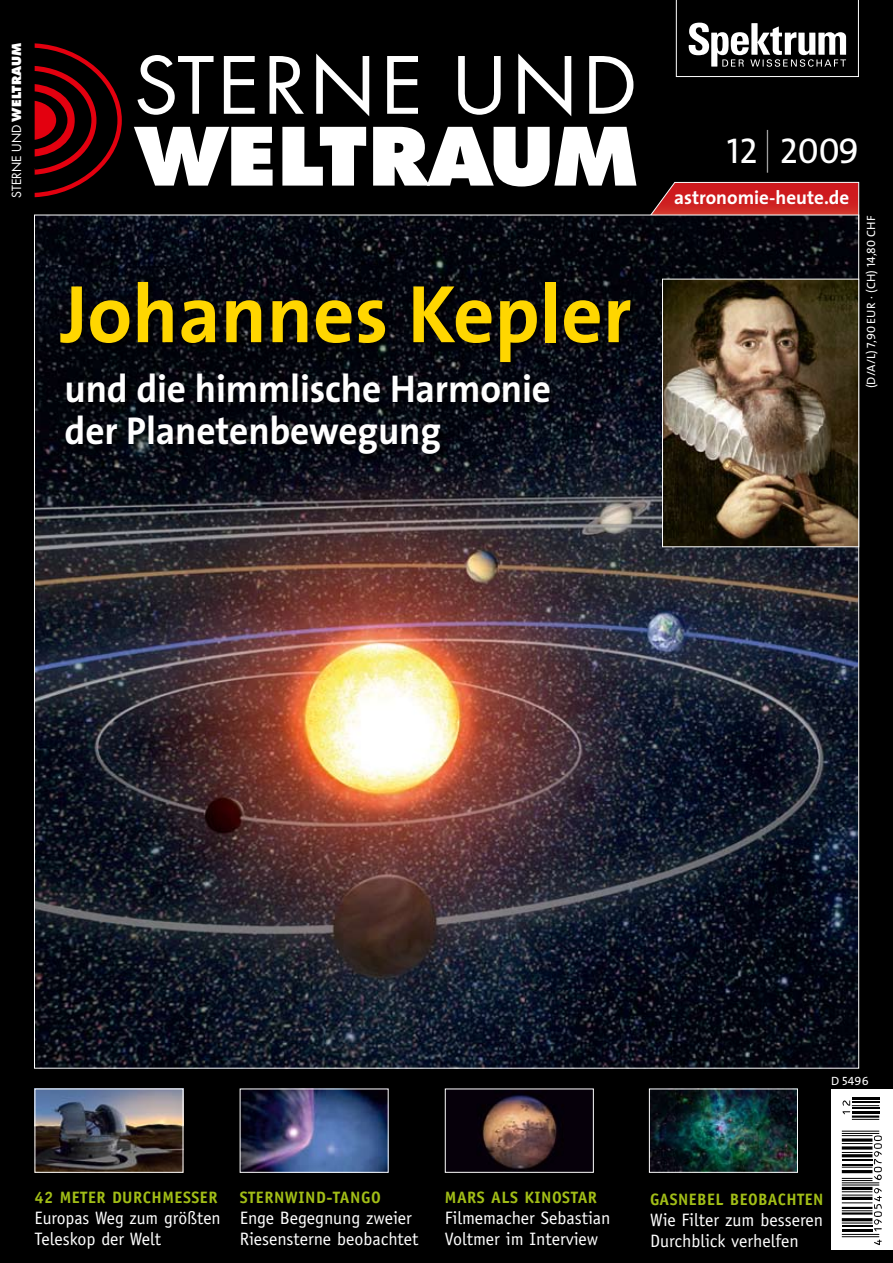
<style>
.page{position:relative;width:893px;height:1263px;background:#000}
.page>*{position:absolute;margin:0;border:0;box-sizing:border-box;transform-origin:0 0}
.t1{font:700 82.5px "The Sans";color:#ffd600}
.t2{font:700 39px/42px "The Sans";letter-spacing:-.005em;color:#fff;scale:.96 1}
.t3{font:36px "The Sans Caps";color:#fff}
.t4{font:700 19.05px "The Sans";color:#fff}
.t5{font:18px/21px "Officina Sans";color:#fff}
.t6{font:700 16.5px "Officina Sans";letter-spacing:.03em;color:#a2be17}
.t7{font:12.3px "Futura";color:#fff}
.t8{font:12px "The Sans";letter-spacing:.01em;color:#fff}
.t9{font:12px "The Sans Caps";color:#fff}
.s1{font-weight:800}
.s2{font-size:42.75px}
.s3{font-family:"The Sans Caps"}
.s4{font-family:"The Sans"}
</style>
<div class="page">
<svg style="left:645px;top:182px;width:214px;height:33px;background:#c02929"></svg>
<img style="left:36px;top:217px;width:821px;height:849px">
<svg style="left:137px;top:55px;width:77px;height:60px"></svg>
<svg style="left:224px;top:56px;width:31px;height:58px"></svg>
<svg style="left:270px;top:56px;width:34px;height:58px"></svg>
<svg style="left:316px;top:54px;width:53px;height:62px"></svg>
<svg style="left:387px;top:56px;width:31px;height:58px"></svg>
<svg style="left:458px;top:56px;width:43px;height:59px"></svg>
<svg style="left:518px;top:54px;width:53px;height:62px"></svg>
<svg style="left:589px;top:56px;width:44px;height:58px"></svg>
<svg style="left:134px;top:127px;width:139px;height:59px"></svg>
<svg style="left:282px;top:127px;width:84px;height:59px"></svg>
<svg style="left:373px;top:127px;width:263px;height:60px"></svg>
<img style="left:242px;top:1090px;width:145px;height:81px">
<div style="left:240px;top:1088px;width:149px;height:85px;border:1px solid #fff"></div>
<img style="left:37px;top:1090px;width:144px;height:81px">
<div style="left:35px;top:1088px;width:148px;height:85px;border:1px solid #fff"></div>
<svg style="left:35px;top:43px;width:87px;height:154px"></svg>
<img style="left:476px;top:1090px;width:88px;height:81px">
<div style="left:445px;top:1088px;width:149px;height:85px;border:1px solid #fff"></div>
<img style="left:651px;top:1090px;width:145px;height:81px">
<div style="left:649px;top:1088px;width:149px;height:85px;border:1px solid #fff"></div>
<div style="left:832px;top:1089px;width:61px;height:161px;background:#fff"></div>
<svg style="left:841px;top:1097px;width:39px;height:149px"></svg>
<hr style="left:842px;top:1236px;width:37px;height:1px;background:#000">
<hr style="left:842px;top:1234px;width:37px;height:1px;background:#000">
<hr style="left:842px;top:1229px;width:30px;height:2px;background:#000">
<hr style="left:842px;top:1226px;width:30px;height:1px;background:#000">
<hr style="left:842px;top:1222px;width:30px;height:1px;background:#000">
<hr style="left:842px;top:1218px;width:30px;height:3px;background:#000">
<hr style="left:842px;top:1212px;width:30px;height:2px;background:#000">
<hr style="left:842px;top:1210px;width:30px;height:1px;background:#000">
<hr style="left:842px;top:1207px;width:30px;height:2px;background:#000">
<hr style="left:842px;top:1202px;width:30px;height:1px;background:#000">
<hr style="left:842px;top:1197px;width:30px;height:3px;background:#000">
<hr style="left:842px;top:1194px;width:30px;height:1px;background:#000">
<hr style="left:842px;top:1191px;width:30px;height:1px;background:#000">
<hr style="left:842px;top:1187px;width:30px;height:3px;background:#000">
<hr style="left:842px;top:1184px;width:37px;height:1px;background:#000">
<hr style="left:842px;top:1182px;width:37px;height:1px;background:#000">
<hr style="left:842px;top:1180px;width:30px;height:1px;background:#000">
<hr style="left:842px;top:1178px;width:30px;height:1px;background:#000">
<hr style="left:842px;top:1170px;width:30px;height:3px;background:#000">
<hr style="left:842px;top:1167px;width:30px;height:1px;background:#000">
<hr style="left:842px;top:1164px;width:30px;height:1px;background:#000">
<hr style="left:842px;top:1160px;width:30px;height:1px;background:#000">
<hr style="left:842px;top:1154px;width:30px;height:3px;background:#000">
<hr style="left:842px;top:1152px;width:30px;height:1px;background:#000">
<hr style="left:842px;top:1146px;width:30px;height:3px;background:#000">
<hr style="left:842px;top:1143px;width:30px;height:1px;background:#000">
<svg style="left:842px;top:1138px;width:30px;height:4px"></svg>
<hr style="left:842px;top:1135px;width:30px;height:1px;background:#000">
<hr style="left:842px;top:1133px;width:37px;height:1px;background:#000">
<hr style="left:842px;top:1131px;width:37px;height:1px;background:#000">
<hr style="left:852px;top:1097px;width:27px;height:2px;background:#000">
<svg style="left:874px;top:1239px;width:8px;height:6px"></svg>
<svg style="left:874px;top:1188px;width:8px;height:43px"></svg>
<svg style="left:874px;top:1135px;width:8px;height:45px"></svg>
<svg style="left:842px;top:1100px;width:37px;height:20px"></svg>
<svg style="left:676px;top:0;width:183px;height:77px"></svg>
<div style="left:66px;top:373px;width:492px;height:90px;background:#000;opacity:.75"></div>
<div style="left:60px;top:281px;width:579px;height:89px;background:#000;opacity:.75"></div>
<img style="left:664px;top:281px;width:193px;height:264px">
<div style="left:662px;top:279px;width:197px;height:268px;border:1px solid #fff"></div>
<p class="t7" style="left:8px;top:198px;width:157px;rotate:-90deg">Sterne und <span class="s1">Weltraum</span></p>
<h1 class="t1" style="left:60px;top:261px;width:573px">Johannes Kepler</h1>
<h2 class="t2" style="left:65px;top:368px;width:508px">und die himmlische Harmonie der Planetenbewegung</h2>
<h3 class="t3" style="left:727px;top:128px;width:134px">12 <span class="s2">|</span> 2009</h3>
<p class="t4" style="left:674px;top:186px;width:177px">astronomie-heute.de</p>
<p class="t8" style="left:863px;top:388px;width:174px;rotate:-90deg">(D/A/L) <span class="s3">7,90</span> EUR · (CH) <span class="s3">14,80</span> CHF</p>
<p class="t9" style="left:831px;top:1073px;width:39px"><span class="s4">D</span> 5496</p>
<p class="t6" style="left:35px;top:1187px;width:185px">42 METER DURCHMESSER</p>
<p class="t5" style="left:35px;top:1208px;width:188px">Europas Weg zum größten<br>Teleskop der Welt</p>
<p class="t6" style="left:240px;top:1187px;width:143px">STERNWIND-TANGO</p>
<p class="t5" style="left:240px;top:1208px;width:180px">Enge Begegnung zweier<br>Riesensterne beobachtet</p>
<p class="t6" style="left:445px;top:1187px;width:154px">MARS ALS KINOSTAR</p>
<p class="t5" style="left:445px;top:1208px;width:167px">Filmemacher Sebastian<br>Voltmer im Interview</p>
<p class="t6" style="left:650px;top:1189px;width:175px">GASNEBEL BEOBACHTEN</p>
<p class="t5" style="left:650px;top:1209px;width:174px">Wie Filter zum besseren<br>Durchblick verhelfen</p>
</div>
